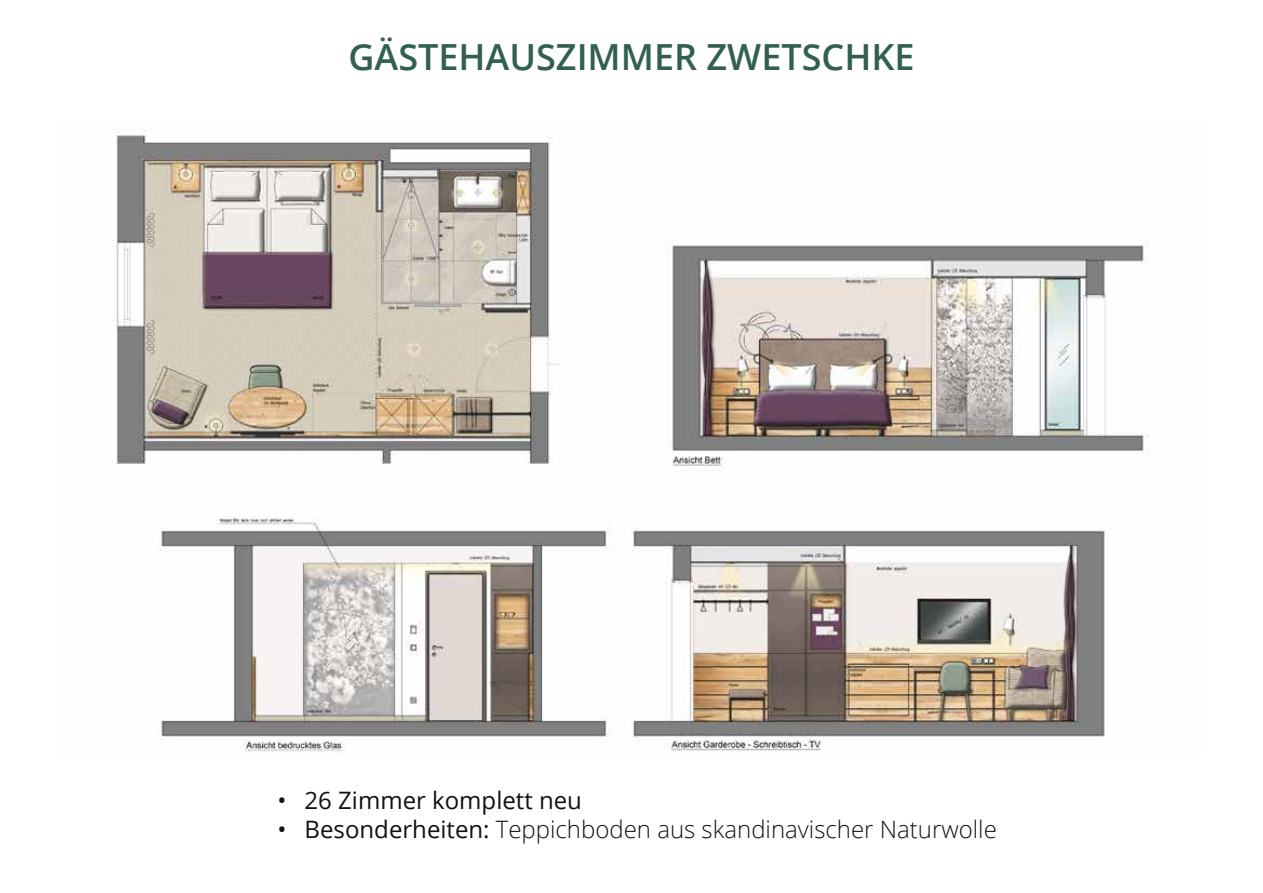
<style>
.page{position:relative;width:1263px;height:893px;background:#fff}
.page>*{position:absolute;margin:0;border:0;box-sizing:border-box;transform-origin:0 0}
.t1{font:600 36px "Open Sans";color:#31604d}
.t2{font:300 24px "Open Sans";color:#121212}
.t3{font:24px "Open Sans";color:#121212}
.s1{font-weight:400}
</style>
<div class="page">
<img style="left:112px;top:128px;width:1037px;height:624px">
<h1 class="t1" style="left:348px;top:32px;width:568px">GÄSTEHAUSZIMMER ZWETSCHKE</h1>
<p class="t3" style="left:278px;top:784px;width:306px">• 26 Zimmer komplett neu</p>
<p class="t2" style="left:278px;top:813px;width:721px"><span class="s1">• Besonderheiten:</span> Teppichboden aus skandinavischer Naturwolle</p>
</div>
